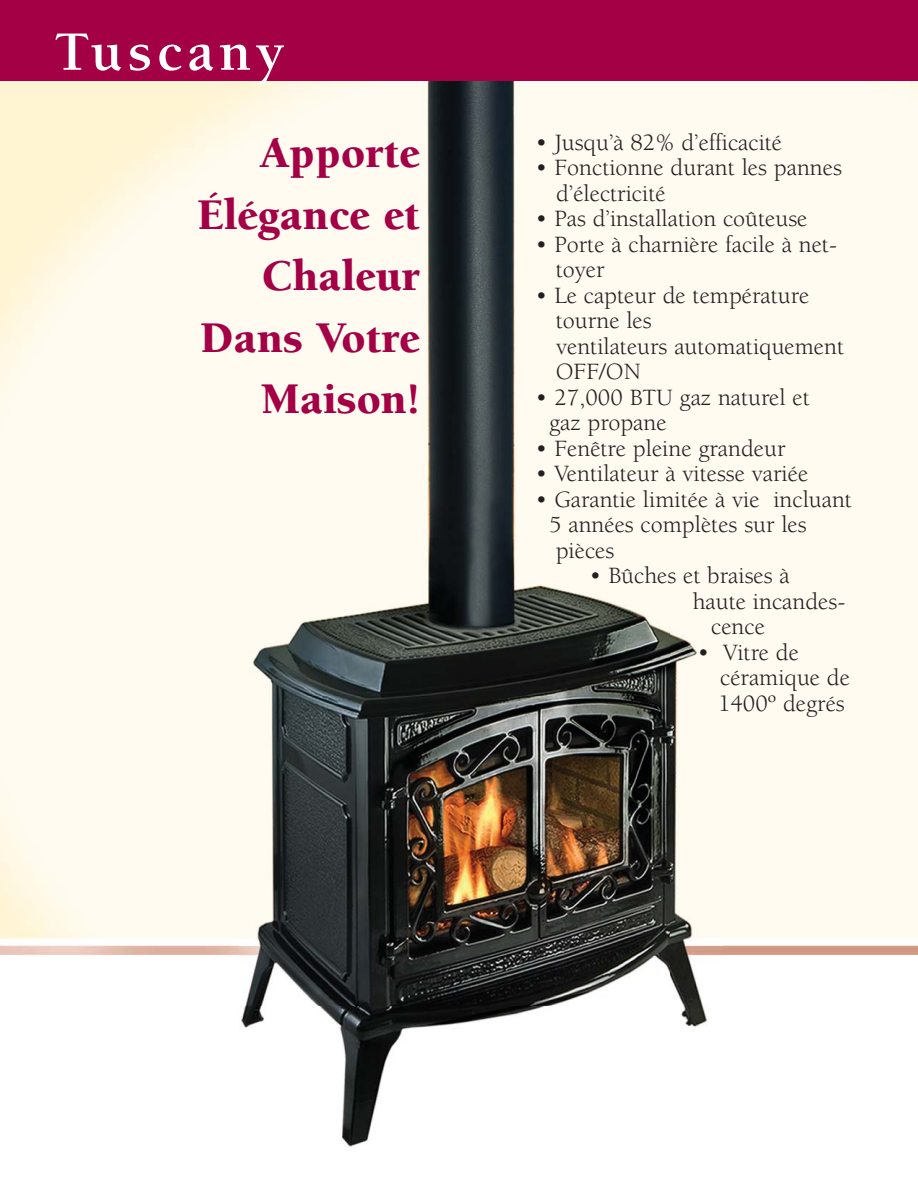
<style>
.page{position:relative;width:918px;height:1188px;background:#fff}
.page>*{position:absolute;margin:0;border:0;box-sizing:border-box;transform-origin:0 0}
.t1{font:700 57px "Berkeley";letter-spacing:.09em;color:#fff}
.t2{font:900 45px/61.5px "Berkeley";color:#a30046;text-align:right}
.t3{font:24px/25.5px "Berkeley";color:#231f20}
</style>
<div class="page">
<img style="left:239px;top:81px;width:484px;height:1069px">
<div style="left:0;top:0;width:918px;height:81px;background:#a30046"></div>
<h1 class="t1" style="left:54px;top:30px;width:232px">Tuscany</h1>
<h2 class="t2" style="left:197px;top:126px;width:224px">Apporte<br>Élégance et<br>Chaleur<br>Dans Votre<br>Maison!</h2>
<p class="t3" style="left:536px;top:132px;width:248px">• Jusqu’à 82% d’efficacité</p>
<p class="t3" style="left:556px;top:157px;width:287px;text-indent:-21px">• Fonctionne durant les pannes d’électricité</p>
<p class="t3" style="left:536px;top:208px;width:274px">• Pas d’installation coûteuse</p>
<p class="t3" style="left:556px;top:234px;width:283px;text-indent:-20px">• Porte à charnière facile à net&shy;toyer</p>
<p class="t3" style="left:556px;top:285px;width:290px;text-indent:-20px">• Le capteur de température tourne les<br>ventilateurs automatiquement<br>OFF/ON</p>
<p class="t3" style="left:549px;top:387px;width:262px;text-indent:-14px">• 27,000 BTU gaz naturel et gaz propane</p>
<p class="t3" style="left:536px;top:438px;width:252px">• Fenêtre pleine grandeur</p>
<p class="t3" style="left:536px;top:463px;width:274px">• Ventilateur à vitesse variée</p>
<p class="t3" style="left:549px;top:489px;width:304px;text-indent:-14px">• Garantie limitée à vie incluant<br>5 années complètes sur les pièces</p>
<p class="t3" style="left:590px;top:565px;width:202px">• Bûches et braises à</p>
<p class="t3" style="left:693px;top:591px;width:154px">haute incandes-</p>
<p class="t3" style="left:711px;top:616px;width:55px">cence</p>
<p class="t3" style="left:718px;top:642px;width:134px;text-indent:-21px">• Vitre de céramique de<br>1400º degrés</p>
</div>
